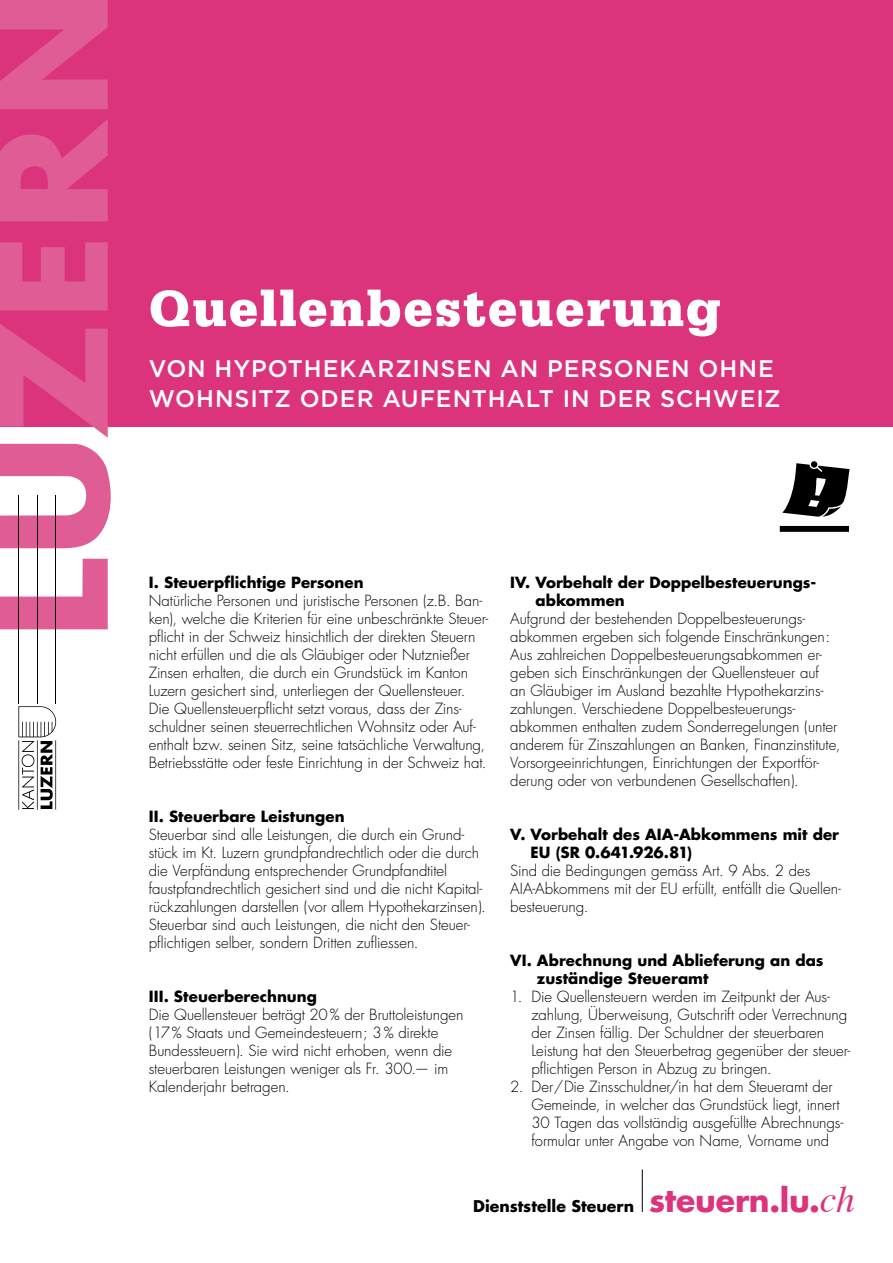
<style>
.page{position:relative;width:893px;height:1263px;background:#fff}
.page>*{position:absolute;margin:0;border:0;box-sizing:border-box;transform-origin:0 0}
.t1{font:900 54px "Serifa LT";letter-spacing:.03em;color:#fff}
.t2{font:500 24px/30px "Gotham";letter-spacing:.04em;color:#fff}
.t3{font:700 15.75px "Futura Luzern";color:#000}
.t4{font:300 15px/18px "Futura Luzern";letter-spacing:-.005em;color:#000}
.t5{font:700 15px/18px "Futura Luzern";letter-spacing:.005em;color:#000}
.s1{font-size:31.5px;color:#dc337d}
.s2{font-family:"Times";font-weight:400;font-style:italic;font-size:37.5px;color:#dc337d}
</style>
<div class="page">
<hr style="left:642px;top:1169px;width:1px;height:43px;background:#000">
<div style="left:0;top:0;width:893px;height:427px;background:#dc337d"></div>
<svg style="left:0;top:324px;width:108px;height:114px"></svg>
<svg style="left:0;top:0;width:108px;height:109px"></svg>
<svg style="left:0;top:444px;width:111px;height:104px"></svg>
<svg style="left:0;top:242px;width:108px;height:68px"></svg>
<svg style="left:0;top:559px;width:108px;height:70px"></svg>
<svg style="left:0;top:119px;width:108px;height:102px"></svg>
<hr style="left:18px;top:740px;width:1px;height:70px;background:#000">
<hr style="left:37px;top:740px;width:1px;height:70px;background:#000">
<hr style="left:37px;top:495px;width:1px;height:208px;background:#000">
<hr style="left:55px;top:740px;width:1px;height:70px;background:#000">
<hr style="left:55px;top:495px;width:1px;height:208px;background:#000">
<svg style="left:18px;top:706px;width:38px;height:103px"></svg>
<hr style="left:18px;top:495px;width:1px;height:208px;background:#000">
<svg style="left:782px;top:461px;width:67px;height:56px"></svg>
<div style="left:780px;top:526px;width:69px;height:6px;background:#000"></div>
<h1 class="t1" style="left:149px;top:277px;width:574px">Quellenbesteuerung</h1>
<h2 class="t2" style="left:149px;top:354px;width:633px">VON HYPOTHEKARZINSEN AN PERSONEN OHNE<br>WOHNSITZ ODER AUFENTHALT IN DER SCHWEIZ</h2>
<p class="t5" style="left:149px;top:573px;width:216px">I. Steuerpflichtige Personen</p>
<p class="t4" style="left:149px;top:591px;width:341px">Natürliche Personen und juristische Personen (z.B. Ban&shy;ken), welche die Kriterien für eine unbeschränkte Steuer&shy;pflicht in der Schweiz hinsichtlich der direkten Steuern nicht erfüllen und die als Gläubiger oder Nutznießer Zinsen erhalten, die durch ein Grundstück im Kanton Luzern gesichert sind, unterliegen der Quellensteuer.<br>Die Quellensteuerpflicht setzt voraus, dass der Zins&shy;schuldner seinen steuerrechtlichen Wohnsitz oder Auf&shy;enthalt bzw. seinen Sitz, seine tatsächliche Verwaltung, Betriebsstätte oder feste Einrichtung in der Schweiz hat.</p>
<p class="t5" style="left:149px;top:807px;width:197px">II. Steuerbare Leistungen</p>
<p class="t4" style="left:149px;top:825px;width:339px">Steuerbar sind alle Leistungen, die durch ein Grund&shy;stück im Kt. Luzern grundpfandrechtlich oder die durch die Verpfändung entsprechender Grundpfandtitel faustpfandrechtlich gesichert sind und die nicht Kapital&shy;rückzahlungen darstellen (vor allem Hypothekarzinsen).<br>Steuerbar sind auch Leistungen, die nicht den Steuer&shy;pflichtigen selber, sondern Dritten zufliessen.</p>
<p class="t5" style="left:149px;top:987px;width:170px">III. Steuerberechnung</p>
<p class="t4" style="left:149px;top:1005px;width:316px">Die Quellensteuer beträgt 20% der Bruttoleistungen (17% Staats und Gemeindesteuern; 3% direkte Bundessteuern). Sie wird nicht erhoben, wenn die steuerbaren Leistungen weniger als Fr. 300.— im Kalenderjahr betragen.</p>
<p class="t5" style="left:536px;top:573px;width:282px;text-indent:-25px">IV. Vorbehalt der Doppelbesteuerungs&shy;abkommen</p>
<p class="t4" style="left:510px;top:609px;width:331px">Aufgrund der bestehenden Doppelbesteuerungs&shy;abkommen ergeben sich folgende Einschränkungen:<br>Aus zahlreichen Doppelbesteuerungsabkommen er&shy;geben sich Einschränkungen der Quellensteuer auf<br>an Gläubiger im Ausland bezahlte Hypothekarzins&shy;zahlungen. Verschiedene Doppelbesteuerungs&shy;abkommen enthalten zudem Sonderregelungen (unter anderem für Zinszahlungen an Banken, Finanzinstitute, Vorsorgeeinrichtungen, Einrichtungen der Exportför&shy;derung oder von verbundenen Gesellschaften).</p>
<p class="t5" style="left:531px;top:825px;width:310px;text-indent:-20px">V. Vorbehalt des AIA-Abkommens mit der<br>EU (SR 0.641.926.81)</p>
<p class="t4" style="left:510px;top:861px;width:332px">Sind die Bedingungen gemäss Art. 9 Abs. 2 des<br>AIA-Abkommens mit der EU erfüllt, entfällt die Quellen&shy;besteuerung.</p>
<p class="t5" style="left:537px;top:951px;width:288px;text-indent:-27px">VI. Abrechnung und Ablieferung an das zuständige Steueramt</p>
<p class="t4" style="left:531px;top:987px;width:320px;text-indent:-21px">1. Die Quellensteuern werden im Zeitpunkt der Aus&shy;zahlung, Überweisung, Gutschrift oder Verrechnung der Zinsen fällig. Der Schuldner der steuerbaren Leistung hat den Steuerbetrag gegenüber der steuer&shy;pflichtigen Person in Abzug zu bringen.</p>
<p class="t4" style="left:531px;top:1077px;width:313px;text-indent:-21px">2. Der/Die Zinsschuldner/in hat dem Steueramt der Gemeinde, in welcher das Grundstück liegt, innert 30 Tagen das vollständig ausgefüllte Abrechnungs&shy;formular unter Angabe von Name, Vorname und</p>
<p class="t3" style="left:473px;top:1195px;width:383px">Dienststelle Steuern <span class="s1">steuern.lu.</span><span class="s2">ch</span></p>
</div>
